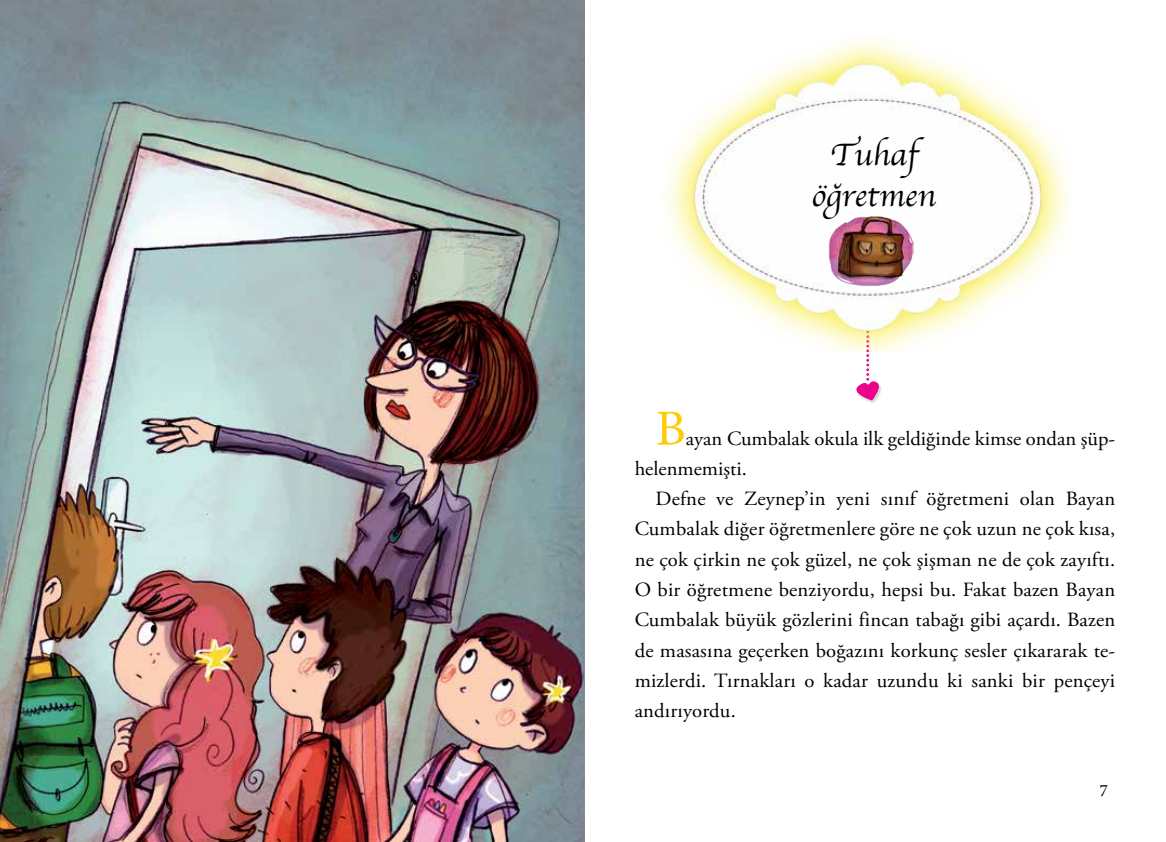
<style>
.page{position:relative;width:1166px;height:842px;background:#fff}
.page>*{position:absolute;margin:0;border:0;box-sizing:border-box;transform-origin:0 0}
.t1{font:50.4px "Minion Pro";color:#ffcb05}
.t2{font:32.4px/40.3px "Apple Chancery";color:#000;text-align:center}
.t3{font:20.25px/30.3px "Adobe Garamond Pro";color:#000}
.t4{font:17.25px "Minion Pro";color:#000}
</style>
<div class="page">
<div style="left:855px;top:288px;width:27px;height:116px;background:#000;opacity:.1"></div>
<svg style="left:855px;top:352px;width:27px;height:48px"></svg>
<img style="left:667px;top:39px;width:401px;height:313px">
<img style="left:0;top:0;width:584px;height:842px">
<img style="left:825px;top:212px;width:88px;height:75px">
<h2 class="t2" style="left:811px;top:135px;width:126px">Tuhaf öğretmen</h2>
<h1 class="t1" style="left:655px;top:395px;width:32px">B</h1>
<p class="t3" style="left:634px;top:424px;width:482px;text-indent:51px">ayan Cumbalak okula ilk geldiğinde kimse ondan şüp&shy;helenmemişti.</p>
<p class="t3" style="left:634px;top:484px;width:482px;text-align:justify;text-indent:21px">Defne ve Zeynep’in yeni sınıf öğretmeni olan Bayan Cumbalak diğer öğretmenlere göre ne çok uzun ne çok kısa, ne çok çirkin ne çok güzel, ne çok şişman ne de çok zayıftı.<br>O bir öğretmene benziyordu, hepsi bu. Fakat bazen Bayan Cumbalak büyük gözlerini fincan tabağı gibi açardı. Bazen de masasına geçerken boğazını korkunç sesler çıkararak te&shy;mizlerdi. Tırnakları o kadar uzundu ki sanki bir pençeyi andırıyordu.</p>
<p class="t4" style="left:1099px;top:779px;width:10px">7</p>
</div>
